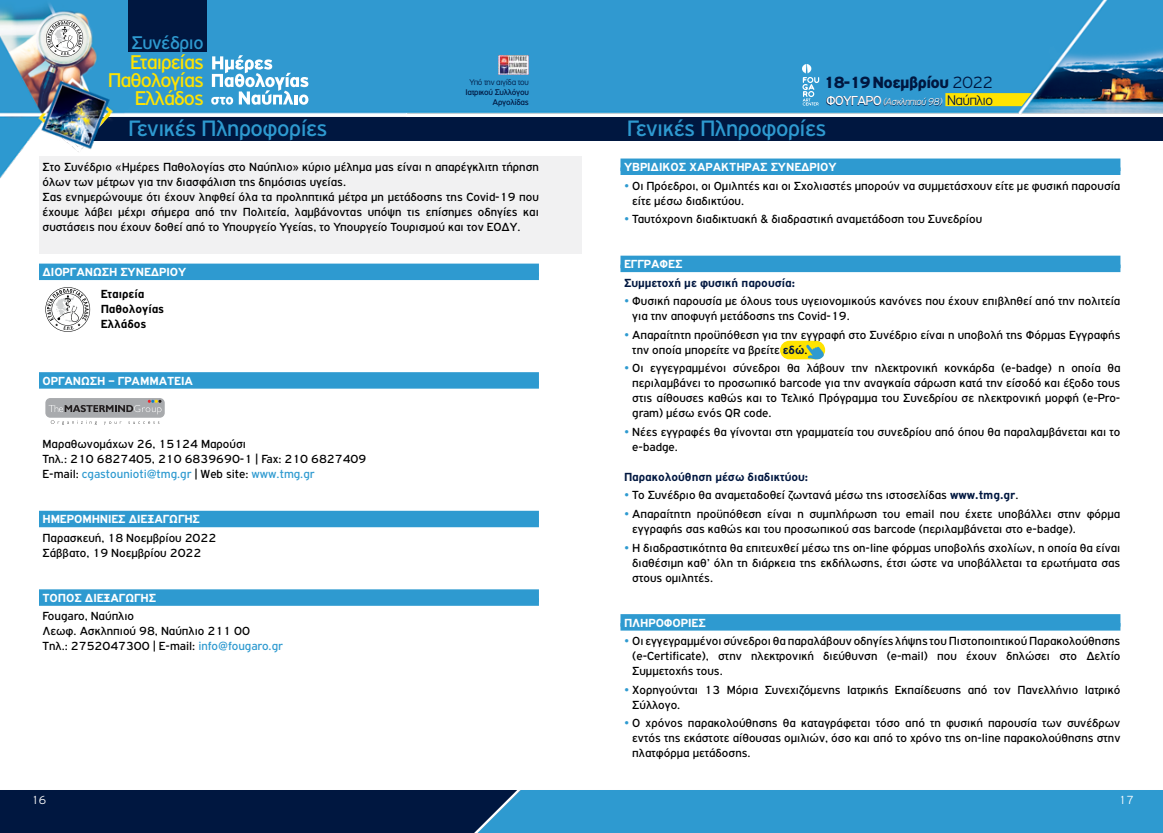
<style>
.page{position:relative;width:1163px;height:833px;background:#fff}
.page>*{position:absolute;margin:0;border:0;box-sizing:border-box;transform-origin:0 0}
.t1{font:23.75px "PF Highway Gothic";letter-spacing:-.02em;color:#2e9ad0}
.t2{font:21.25px/18.4px "PF Highway Gothic";letter-spacing:-.045em;color:#ffe300;text-align:right}
.t3{font:19.62px "PF Highway Gothic";letter-spacing:-.02em;color:#2e9ad0}
.t4{font:900 17.25px "PF Highway Gothic";letter-spacing:-.03em;color:#001740}
.t5{font:300 14.88px "PF Highway Gothic";letter-spacing:-.04em;color:#001740}
.t6{font:12.5px/15px "PF Highway Gothic";color:#000}
.t7{font:700 12.5px "PF Highway Gothic";color:#fff}
.t8{font:700 12.5px "PF Highway Gothic";color:#001740}
.t9{font:700 12.5px/15px "PF Highway Gothic";color:#000}
.t10{font:300 12.5px "PF Highway Gothic";color:#fff}
.t11{font:italic 300 10.38px "PF Highway Gothic";letter-spacing:-.05em;color:#fff}
.t12{font:8.75px/9.6px "PF Highway Gothic";letter-spacing:-.03em;color:#001740;text-align:right}
.t13{font:300 8.75px "PF Highway Gothic";letter-spacing:-.03em;color:#001740}
.s1{font-weight:300}
.s2{font-weight:400;font-style:normal;font-size:13.88px}
.s3{color:#2e9ad0}
.s4{font-weight:700;color:#001740}
</style>
<div class="page">
<img style="left:0;top:0;width:1162px;height:631px">
<svg style="left:826px;top:96px;width:116px;height:10px"></svg>
<img style="left:498px;top:55px;width:30px;height:20px">
<svg style="left:945px;top:93px;width:86px;height:13px"></svg>
<svg style="left:100px;top:113px;width:10px;height:13px"></svg>
<div style="left:128px;top:0;width:78px;height:52px;background:#001740"></div>
<svg style="left:211px;top:55px;width:97px;height:50px"></svg>
<svg style="left:801px;top:64px;width:18px;height:42px"></svg>
<svg style="left:46px;top:20px;width:37px;height:37px"></svg>
<div style="left:39px;top:156px;width:542px;height:98px;background:#f1f1f2"></div>
<div style="left:780px;top:341px;width:45px;height:18px;background:#ffe300;border-radius:9px"></div>
<div style="left:39px;top:263px;width:500px;height:13px;background:#2e9ad0"></div>
<div style="left:39px;top:272px;width:500px;height:8px;background:#2e9ad0"></div>
<div style="left:39px;top:372px;width:500px;height:13px;background:#2e9ad0"></div>
<div style="left:39px;top:381px;width:500px;height:7px;background:#2e9ad0"></div>
<div style="left:39px;top:511px;width:500px;height:12px;background:#2e9ad0"></div>
<div style="left:39px;top:520px;width:500px;height:7px;background:#2e9ad0"></div>
<div style="left:39px;top:589px;width:500px;height:13px;background:#2e9ad0"></div>
<div style="left:39px;top:598px;width:500px;height:8px;background:#2e9ad0"></div>
<div style="left:620px;top:158px;width:500px;height:13px;background:#2e9ad0"></div>
<div style="left:620px;top:167px;width:500px;height:8px;background:#2e9ad0"></div>
<div style="left:620px;top:256px;width:500px;height:12px;background:#2e9ad0"></div>
<div style="left:620px;top:265px;width:500px;height:7px;background:#2e9ad0"></div>
<div style="left:620px;top:614px;width:500px;height:12px;background:#2e9ad0"></div>
<div style="left:620px;top:623px;width:500px;height:7px;background:#2e9ad0"></div>
<svg style="left:45px;top:287px;width:45px;height:45px"></svg>
<div style="left:45px;top:398px;width:120px;height:20px;background:#a8aaad;border-radius:5px"></div>
<svg style="left:51px;top:420px;width:46px;height:5px"></svg>
<svg style="left:104px;top:421px;width:17px;height:4px"></svg>
<svg style="left:128px;top:421px;width:31px;height:3px"></svg>
<svg style="left:49px;top:400px;width:112px;height:14px"></svg>
<svg style="left:806px;top:344px;width:17px;height:15px"></svg>
<svg style="left:0;top:790px;width:1162px;height:43px;background:#1b6292"></svg>
<h3 class="t3" style="left:131px;top:32px;width:74px">Συνέδριο</h3>
<h2 class="t2" style="left:108px;top:52px;width:98px">Εταιρείας<br>Παθολογίας<br>Ελλάδος</h2>
<h3 class="t4" style="left:823px;top:72px;width:171px">18-19 Νοεμβρίου <span class="s1">2022</span></h3>
<p class="t11" style="left:825px;top:96px;width:118px"><span class="s2">ΦΟΥΓΑΡΟ</span> (Ασκληπιού 98)</p>
<p class="t13" style="left:469px;top:78px;width:61px">Υπό την αιγίδα του</p>
<p class="t12" style="left:465px;top:87px;width:65px">Ιατρικού Συλλόγου<br>Αργολίδας</p>
<p class="t5" style="left:946px;top:92px;width:47px">Ναύπλιο</p>
<h1 class="t1" style="left:128px;top:115px;width:201px">Γενικές Πληροφορίες</h1>
<h1 class="t1" style="left:626px;top:115px;width:201px">Γενικές Πληροφορίες</h1>
<p class="t6" style="left:43px;top:159px;width:498px">Στο Συνέδριο «Ημέρες Παθολογίας στο Ναύπλιο» κύριο μέλημα μας είναι η απαρέγκλιτη τήρηση όλων των μέτρων για την διασφάλιση της δημόσιας υγείας.<br>Σας ενημερώνουμε ότι έχουν ληφθεί όλα τα προληπτικά μέτρα μη μετάδοσης της Covid-19 που έχουμε λάβει μέχρι σήμερα από την Πολιτεία, λαμβάνοντας υπόψη τις επίσημες οδηγίες και συστάσεις που έχουν δοθεί από το Υπουργείο Υγείας, το Υπουργείο Τουρισμού και τον ΕΟΔΥ.</p>
<p class="t7" style="left:43px;top:265px;width:145px">ΔΙΟΡΓΑΝΩΣΗ ΣΥΝΕΔΡΙΟΥ</p>
<p class="t7" style="left:624px;top:160px;width:214px">ΥΒΡΙΔΙΚΟΣ ΧΑΡΑΚΤΗΡΑΣ ΣΥΝΕΔΡΙΟΥ</p>
<p class="t6" style="left:632px;top:178px;width:489px;text-indent:-8px"><span class="s3">•</span> Οι Πρόεδροι, οι Ομιλητές και οι Σχολιαστές μπορούν να συμμετάσχουν είτε με φυσική παρουσία είτε μέσω διαδικτύου.</p>
<p class="t6" style="left:624px;top:211px;width:359px"><span class="s3">•</span> Ταυτόχρονη διαδικτυακή &amp; διαδραστική αναμετάδοση του Συνεδρίου</p>
<p class="t7" style="left:624px;top:257px;width:60px">ΕΓΓΡΑΦΕΣ</p>
<p class="t8" style="left:624px;top:276px;width:172px">Συμμετοχή με φυσική παρουσία:</p>
<p class="t6" style="left:632px;top:293px;width:489px;text-indent:-8px"><span class="s3">•</span> Φυσική παρουσία με όλους τους υγειονομικούς κανόνες που έχουν επιβληθεί από την πολιτεία για την αποφυγή μετάδοσης της Covid-19.</p>
<p class="t6" style="left:632px;top:327px;width:489px;text-indent:-8px"><span class="s3">•</span> Απαραίτητη προϋπόθεση για την εγγραφή στο Συνέδριο είναι η υποβολή της Φόρμας Εγγραφής την οποία μπορείτε να βρείτε <span class="s4">εδώ</span>.</p>
<p class="t6" style="left:632px;top:361px;width:489px;text-align:justify;text-indent:-8px"><span class="s3">•</span> Οι εγγεγραμμένοι σύνεδροι θα λάβουν την ηλεκτρονική κονκάρδα (e-badge) η οποία θα περιλαμβάνει το προσωπικό barcode για την αναγκαία σάρωση κατά την είσοδό και έξοδο τους στις αίθουσες καθώς και το Τελικό Πρόγραμμα του Συνεδρίου σε ηλεκτρονική μορφή (e-Pro&shy;gram) μέσω ενός QR code.</p>
<p class="t6" style="left:632px;top:424px;width:489px;text-indent:-8px"><span class="s3">•</span> Νέες εγγραφές θα γίνονται στη γραμματεία του συνεδρίου από όπου θα παραλαμβάνεται και το e-badge.</p>
<p class="t8" style="left:624px;top:470px;width:186px">Παρακολούθηση μέσω διαδικτύου:</p>
<p class="t6" style="left:624px;top:488px;width:396px"><span class="s3">•</span> Το Συνέδριο θα αναμεταδοθεί ζωντανά μέσω της ιστοσελίδας <span class="s4">www.tmg.gr</span>.</p>
<p class="t6" style="left:632px;top:506px;width:489px;text-indent:-8px"><span class="s3">•</span> Απαραίτητη προϋπόθεση είναι η συμπλήρωση του email που έχετε υποβάλλει στην φόρμα εγγραφής σας καθώς και του προσωπικού σας barcode (περιλαμβάνεται στο e-badge).</p>
<p class="t6" style="left:632px;top:540px;width:489px;text-align:justify;text-indent:-8px"><span class="s3">•</span> Η διαδραστικότητα θα επιτευχθεί μέσω της on-line φόρμας υποβολής σχολίων, η οποία θα είναι διαθέσιμη καθ’ όλη τη διάρκεια της εκδήλωσης, έτσι ώστε να υποβάλλεται τα ερωτήματα σας στους ομιλητές.</p>
<p class="t7" style="left:624px;top:615px;width:83px">ΠΛΗΡΟΦΟΡΙΕΣ</p>
<p class="t6" style="left:632px;top:633px;width:489px;text-align:justify;text-indent:-8px"><span class="s3">•</span> Οι εγγεγραμμένοι σύνεδροι θα παραλάβουν οδηγίες λήψης του Πιστοποιητικού Παρακολούθησης (e-Certificate), στην ηλεκτρονική διεύθυνση (e-mail) που έχουν δηλώσει στο Δελτίο Συμμετοχής τους.</p>
<p class="t6" style="left:632px;top:682px;width:489px;text-indent:-8px"><span class="s3">•</span> Χορηγούνται 13 Μόρια Συνεχιζόμενης Ιατρικής Εκπαίδευσης από τον Πανελλήνιο Ιατρικό<br>Σύλλογο.</p>
<p class="t6" style="left:632px;top:715px;width:489px;text-align:justify;text-indent:-8px"><span class="s3">•</span> Ο χρόνος παρακολούθησης θα καταγράφεται τόσο από τη φυσική παρουσία των συνέδρων εντός της εκάστοτε αίθουσας ομιλιών, όσο και από το χρόνο της on-line παρακολούθησης στην πλατφόρμα μετάδοσης.</p>
<p class="t9" style="left:101px;top:286px;width:65px">Εταιρεία<br>Παθολογίας<br>Ελλάδος</p>
<p class="t7" style="left:43px;top:374px;width:152px">ΟΡΓΆΝΩΣΗ – ΓΡΑΜΜΑΤΕΊΑ</p>
<p class="t6" style="left:43px;top:436px;width:325px">Μαραθωνομάχων 26, 15124 Μαρούσι<br>Τηλ.: 210 6827405, 210 6839690-1 | Fax: 210 6827409<br>E-mail: <span class="s3">cgastounioti@tmg.gr</span> | Web site: <span class="s3">www.tmg.gr</span></p>
<p class="t7" style="left:43px;top:512px;width:159px">ΗΜΕΡΟΜΗΝΙΕΣ ΔΙΕΞΑΓΩΓΗΣ</p>
<p class="t6" style="left:43px;top:530px;width:175px">Παρασκευή, 18 Νοεμβρίου 2022<br>Σάββατο, 19 Νοεμβρίου 2022</p>
<p class="t7" style="left:43px;top:591px;width:115px">ΤΟΠΟΣ ΔΙΕΞΑΓΩΓΗΣ</p>
<p class="t6" style="left:43px;top:609px;width:242px">Fougaro, Ναύπλιο<br>Λεωφ. Ασκληπιού 98, Ναύπλιο 211 00<br>Tηλ.: 2752047300 | E-mail: <span class="s3">info@fougaro.gr</span></p>
<p class="t10" style="left:31px;top:793px;width:16px">16</p>
<p class="t10" style="left:1118px;top:793px;width:16px">17</p>
</div>
